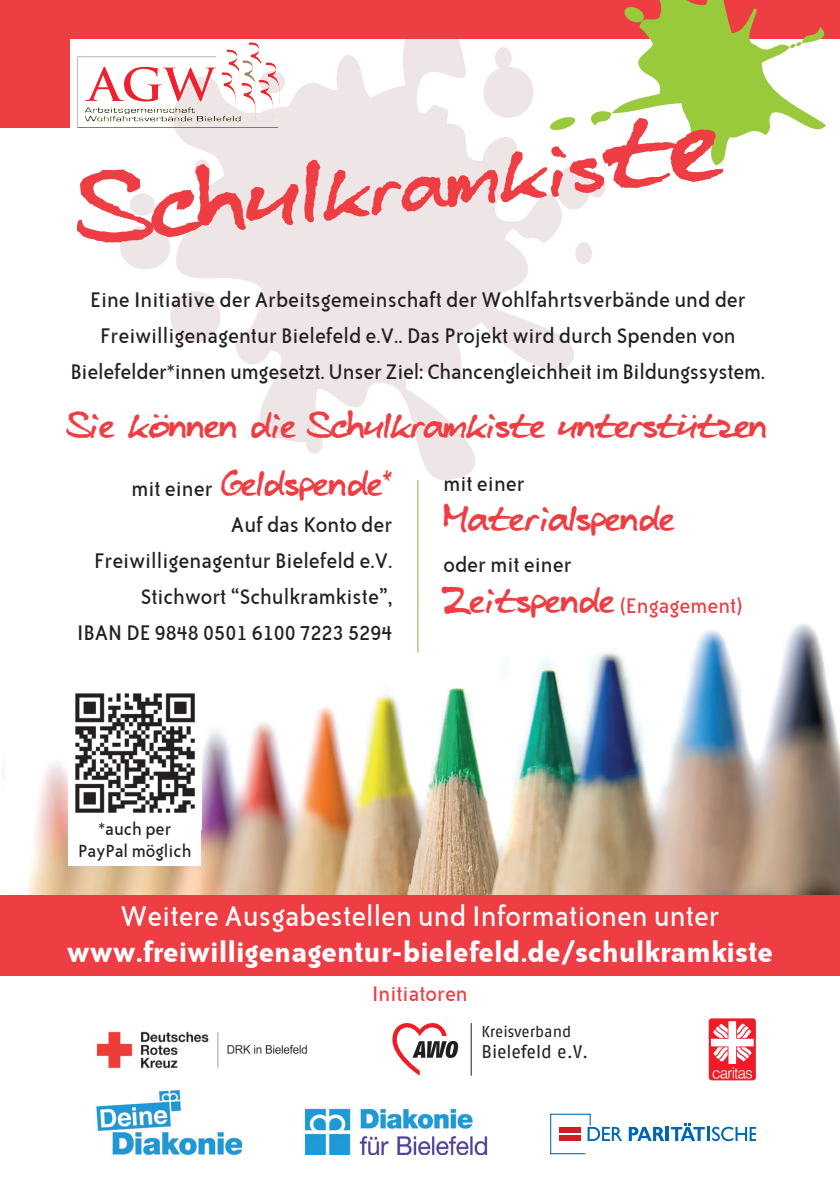
<style>
.page{position:relative;width:840px;height:1191px;background:#fff}
.page>*{position:absolute;margin:0;border:0;box-sizing:border-box;transform-origin:0 0}
.t1{font:71px "blzee";color:#ee3d43;scale:1.11 1}
.t2{font:34px "blzee";letter-spacing:-.01em;color:#ee3d43}
.t3{font:32.4px "Bailey Sans ITCTT Bold";color:#fff}
.t4{font:32.4px "Bailey Sans ITCTT Book";color:#fff}
.t5{font:24px/36px "Bailey Sans ITCTT Book";color:#231f20;text-align:center}
.t6{font:24px "Bailey Sans ITCTT Book";color:#ee3d43}
.t7{font:20px/22px "Bailey Sans ITCTT Book";color:#231f20;text-align:center}
.t8{font:18.2px "AWO Fago Office";letter-spacing:-.01em;color:#231f20}
.t9{font:15.6px "AWO Fago Office";letter-spacing:-.005em;color:#231f20}
.s1{font-size:93.6px}
.s2{font-size:86.8px}
.s3{font-size:84.2px}
.s4{font-size:67.6px}
.s5{font-size:97.2px}
.s6{font-size:105px}
.s7{font-family:"Bailey Sans ITCTT Book";font-size:24px;color:#231f20}
.s8{font-family:"blzee";font-size:34px;color:#ee3d43}
.s9{color:#ee3d43}
</style>
<div class="page">
<svg style="left:163px;top:38px;width:429px;height:442px;fill:#eee5e6"></svg>
<div style="left:483px;top:67px;width:50px;height:51px;background:#eee5e6;border-radius:50%"></div>
<div style="left:170px;top:291px;width:50px;height:51px;background:#eee5e6;border-radius:50%"></div>
<div style="left:120px;top:226px;width:50px;height:43px;background:#eee5e6;border-radius:50%"></div>
<div style="left:130px;top:193px;width:25px;height:23px;background:#eee5e6;border-radius:50%"></div>
<div style="left:259px;top:71px;width:26px;height:22px;background:#eee5e6;border-radius:50%"></div>
<div style="left:556px;top:165px;width:34px;height:45px;background:#eee5e6;border-radius:50%"></div>
<div style="left:575px;top:242px;width:16px;height:22px;background:#eee5e6;border-radius:50%"></div>
<div style="left:588px;top:176px;width:17px;height:22px;background:#eee5e6;border-radius:50%"></div>
<div style="left:494px;top:47px;width:17px;height:22px;background:#eee5e6;border-radius:50%"></div>
<div style="left:194px;top:159px;width:16px;height:22px;background:#eee5e6;border-radius:50%"></div>
<div style="left:306px;top:432px;width:16px;height:22px;background:#eee5e6;border-radius:50%"></div>
<img style="left:2px;top:610px;width:837px;height:285px">
<img style="left:77px;top:42px;width:201px;height:86px">
<div style="left:0;top:0;width:839px;height:38px;background:#ee3d43"></div>
<div style="left:0;top:25px;width:70px;height:103px;background:#ee3d43"></div>
<svg style="left:549px;top:0;width:284px;height:165px"></svg>
<div style="left:0;top:895px;width:839px;height:80px;background:#ee3d43"></div>
<hr style="left:417px;top:480px;width:1px;height:172px;background:#84b133">
<img style="left:68px;top:686px;width:133px;height:132px">
<div style="left:68px;top:818px;width:133px;height:47px;background:#fff"></div>
<svg style="left:628px;top:1127px;width:36px;height:14px"></svg>
<hr style="left:665px;top:1127px;width:3px;height:14px;background:#0166b3">
<svg style="left:670px;top:1123px;width:85px;height:18px"></svg>
<svg style="left:550px;top:1113px;width:72px;height:41px"></svg>
<hr style="left:470px;top:1023px;width:1px;height:52px;background:#231f20">
<svg style="left:392px;top:1023px;width:66px;height:52px"></svg>
<img style="left:304px;top:1108px;width:184px;height:46px">
<img style="left:96px;top:1031px;width:211px;height:38px">
<svg style="left:708px;top:1018px;width:47px;height:62px"></svg>
<img style="left:96px;top:1090px;width:146px;height:66px">
<h1 class="t1" style="left:78px;top:181px;width:581px;rotate:-6deg"><span class="s1">S</span><span class="s2">c</span><span class="s3">hul</span>k<span class="s4">ra</span>mkis<span class="s5">t</span><span class="s6">e</span></h1>
<p class="t5" style="left:71px;top:282px;width:695px">Eine Initiative der Arbeitsgemeinschaft der Wohlfahrtsverbände und der<br>Freiwilligenagentur Bielefeld e.V.. Das Projekt wird durch Spenden von<br>Bielefelder*innen umgesetzt. Unser Ziel: Chancengleichheit im Bildungssystem.</p>
<h2 class="t2" style="left:68px;top:406px;width:699px">Sie können die Schulkramkiste unterstützen</h2>
<h2 class="t2" style="left:131px;top:464px;width:262px"><span class="s7">mit einer</span> Geldspende<sup>*</sup></h2>
<p class="t5" style="left:77px;top:507px;width:316px;text-align:right">Auf das Konto der<br>Freiwilligenagentur Bielefeld e.V.<br>Stichwort “Schulkramkiste”,<br>IBAN DE 9848 0501 6100 7223 5294</p>
<p class="t5" style="left:443px;top:466px;width:83px">mit einer</p>
<h2 class="t2" style="left:443px;top:500px;width:232px">Materialspende</h2>
<p class="t5" style="left:443px;top:545px;width:301px;line-height:40.8px;text-align:left">oder mit einer<br><span class="s8">Zeitspende</span> <span class="s9">(Engagement)</span></p>
<p class="t7" style="left:78px;top:818px;width:115px">*auch per<br>PayPal möglich</p>
<h3 class="t4" style="left:120px;top:899px;width:600px">Weitere Ausgabestellen und Informationen unter</h3>
<h3 class="t3" style="left:67px;top:934px;width:707px">www.freiwilligenagentur-bielefeld.de/schulkramkiste</h3>
<p class="t6" style="left:372px;top:981px;width:97px">Initiatoren</p>
<p class="t9" style="left:481px;top:1022px;width:91px">Kreisverband</p>
<p class="t8" style="left:481px;top:1041px;width:108px">Bielefeld e.V.</p>
</div>
